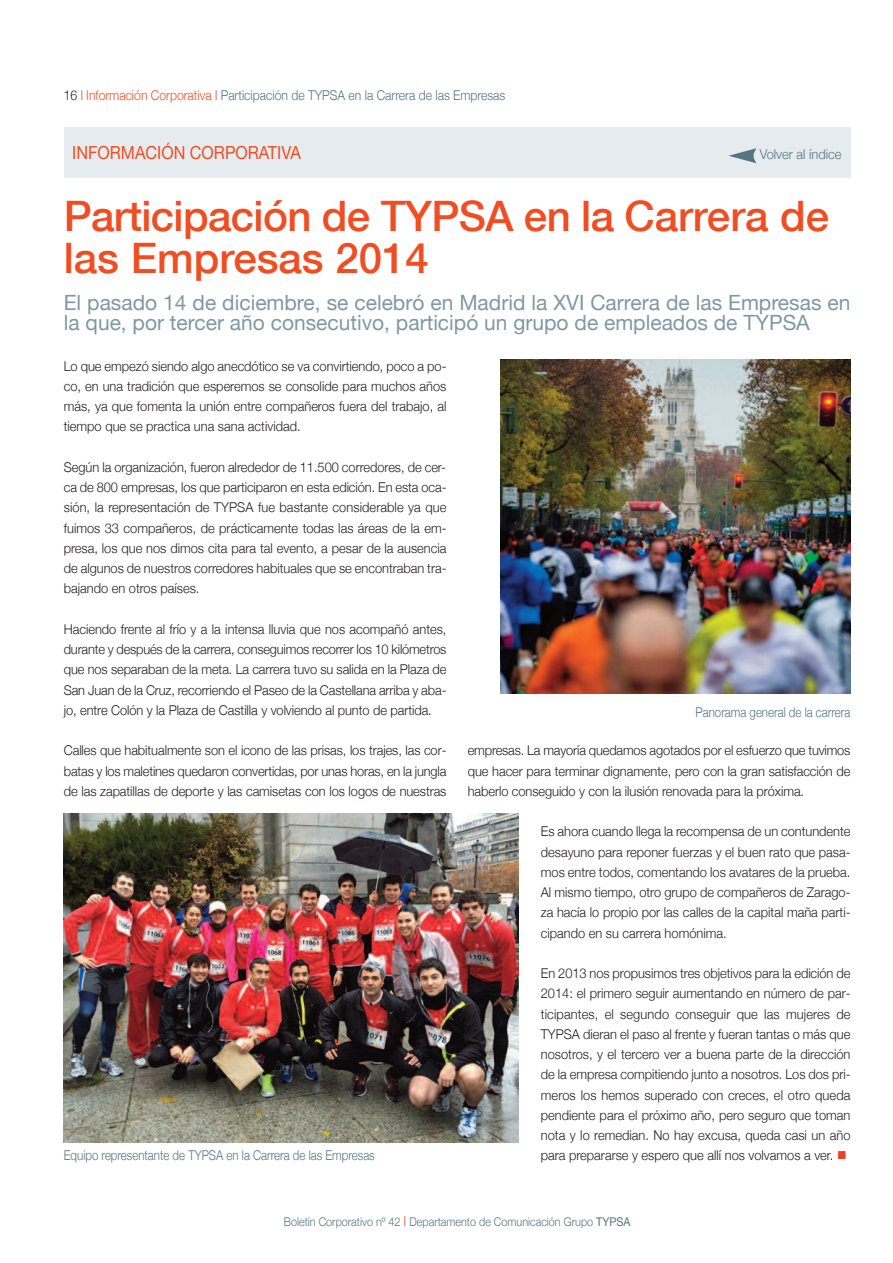
<style>
.page{position:relative;width:893px;height:1263px;background:#fff}
.page>*{position:absolute;margin:0;border:0;box-sizing:border-box;transform-origin:0 0}
.t1{font:500 42px/42px "Helvetica Neue";letter-spacing:-.015em;color:#f04d22}
.t2{font:21px/20.2px "Helvetica Neue";color:#7f98a5}
.t3{font:18px "Helvetica Neue";color:#f04d22;scale:.9 1}
.t4{font:300 13.5px/20.2px "Helvetica Neue";color:#231f20;text-align:justify;scale:.95 1}
.t5{font:300 13.5px "Helvetica Neue";color:#557482;scale:.85 1}
.t6{font:300 13.5px "Helvetica Neue";color:#557482;scale:.9 1}
.t7{font:300 13.5px "Helvetica Neue";color:#557482;scale:.95 1}
.t8{font:300 12px "Helvetica Neue";color:#557482;scale:.9 1}
.s1{color:#231f20}
.s2{color:#ef3e22}
.s3{color:#f04d22}
.s4{font-size:13.5px;color:#ef3e22}
.s5{font-weight:400}
</style>
<div class="page">
<div style="left:64px;top:128px;width:786px;height:50px;background:#e5ebee"></div>
<svg style="left:729px;top:148px;width:27px;height:15px"></svg>
<img style="left:64px;top:814px;width:454px;height:328px">
<img style="left:500px;top:359px;width:350px;height:334px">
<p class="t6" style="left:64px;top:87px;width:492px"><span class="s1">16</span> <span class="s2">l</span> <span class="s3">Información Corporativa</span> <span class="s2">l</span> Participación de TYPSA en la Carrera de las Empresas</p>
<h3 class="t3" style="left:72px;top:142px;width:256px">INFORMACIÓN CORPORATIVA</h3>
<p class="t7" style="left:760px;top:146px;width:87px">Volver al índice</p>
<h1 class="t1" style="left:64px;top:194px;width:767px">Participación de TYPSA en la Carrera de las Empresas 2014</h1>
<h2 class="t2" style="left:64px;top:292px;width:788px">El pasado 14 de diciembre, se celebró en Madrid la XVI Carrera de las Empresas en la que, por tercer año consecutivo, participó un grupo de empleados de TYPSA</h2>
<p class="t4" style="left:64px;top:355px;width:404px">Lo que empezó siendo algo anecdótico se va convirtiendo, poco a po&shy;co, en una tradición que esperemos se consolide para muchos años más, ya que fomenta la unión entre compañeros fuera del trabajo, al tiempo que se practica una sana actividad.</p>
<p class="t4" style="left:64px;top:457px;width:404px">Según la organización, fueron alrededor de 11.500 corredores, de cer&shy;ca de 800 empresas, los que participaron en esta edición. En esta oca&shy;sión, la representación de TYPSA fue bastante considerable ya que fuimos 33 compañeros, de prácticamente todas las áreas de la em&shy;presa, los que nos dimos cita para tal evento, a pesar de la ausencia de algunos de nuestros corredores habituales que se encontraban tra&shy;bajando en otros países.</p>
<p class="t4" style="left:64px;top:619px;width:404px">Haciendo frente al frío y a la intensa lluvia que nos acompañó antes, durante y después de la carrera, conseguimos recorrer los 10 kilómetros que nos separaban de la meta. La carrera tuvo su salida en la Plaza de San Juan de la Cruz, recorriendo el Paseo de la Castellana arriba y aba&shy;jo, entre Colón y la Plaza de Castilla y volviendo al punto de partida.</p>
<p class="t4" style="left:64px;top:740px;width:404px">Calles que habitualmente son el icono de las prisas, los trajes, las cor&shy;batas y los maletines quedaron convertidas, por unas horas, en la jungla de las zapatillas de deporte y las camisetas con los logos de nuestras</p>
<p class="t4" style="left:468px;top:740px;width:404px">empresas. La mayoría quedamos agotados por el esfuerzo que tuvimos que hacer para terminar dignamente, pero con la gran satisfacción de haberlo conseguido y con la ilusión renovada para la próxima.</p>
<p class="t4" style="left:541px;top:821px;width:327px">Es ahora cuando llega la recompensa de un contundente desayuno para reponer fuerzas y el buen rato que pasa&shy;mos entre todos, comentando los avatares de la prueba.<br>Al mismo tiempo, otro grupo de compañeros de Zarago&shy;za hacía lo propio por las calles de la capital maña parti&shy;cipando en su carrera homónima.</p>
<p class="t4" style="left:541px;top:963px;width:327px">En 2013 nos propusimos tres objetivos para la edición de 2014: el primero seguir aumentando en número de par&shy;ticipantes, el segundo conseguir que las mujeres de TYPSA dieran el paso al frente y fueran tantas o más que nosotros, y el tercero ver a buena parte de la dirección de la empresa compitiendo junto a nosotros. Los dos pri&shy;meros los hemos superado con creces, el otro queda pendiente para el próximo año, pero seguro que toman nota y lo remedian. No hay excusa, queda casi un año para prepararse y espero que allí nos volvamos a ver. <span class="s2">■</span></p>
<p class="t5" style="left:696px;top:704px;width:184px">Panorama general de la carrera</p>
<p class="t5" style="left:64px;top:1147px;width:367px">Equipo representante de TYPSA en la Carrera de las Empresas</p>
<p class="t8" style="left:284px;top:1214px;width:387px">Boletín Corporativo nº 42 <span class="s4">l</span> Departamento de Comunicación Grupo <span class="s5">TYPSA</span></p>
</div>
